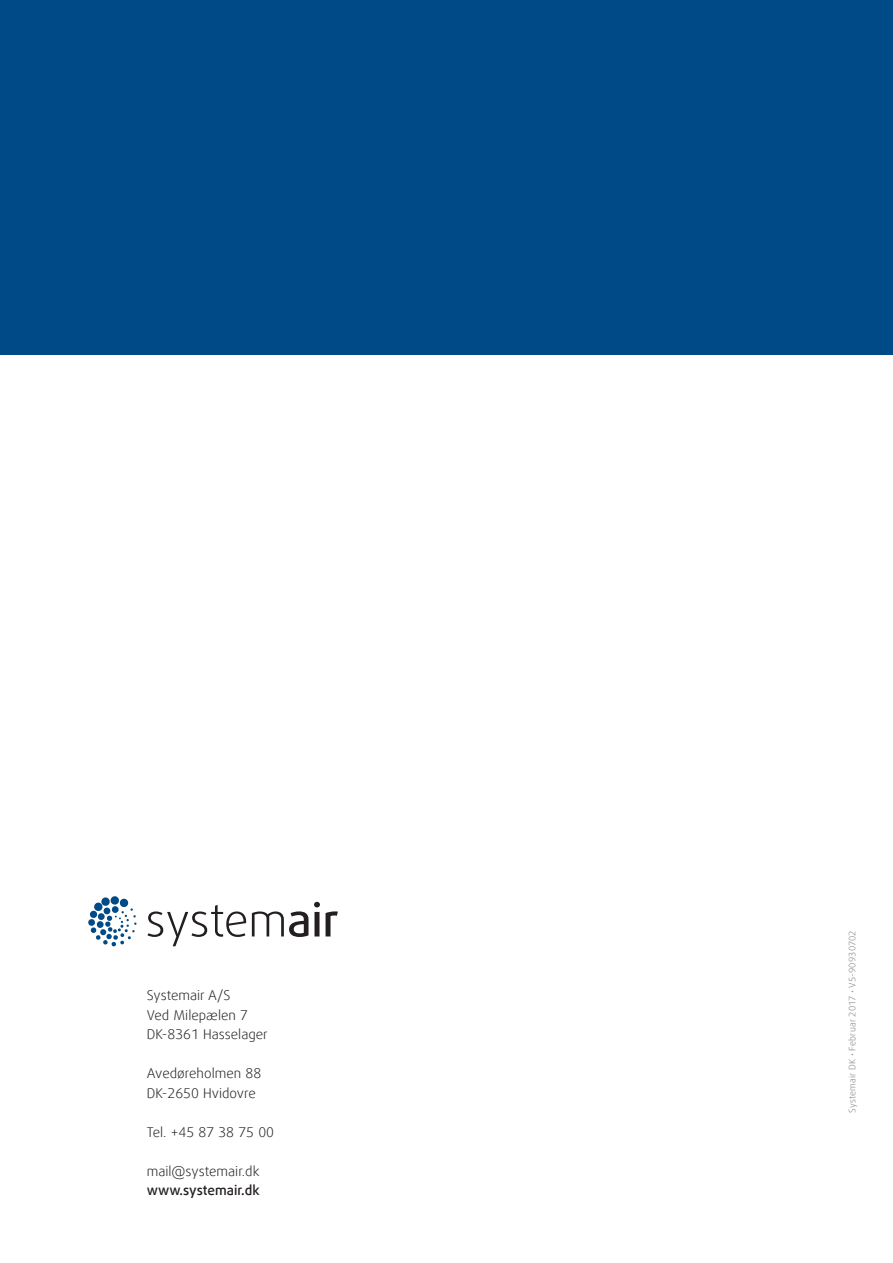
<style>
.page{position:relative;width:893px;height:1263px;background:#fff}
.page>*{position:absolute;margin:0;border:0;box-sizing:border-box;transform-origin:0 0}
.Brød{font:300 13.5px "Daxline Offc Pro";color:#231f20}
.Brød-2{font:500 13.5px "Daxline Offc Pro";color:#231f20}
.t1{font:300 9px "Daxline Offc Pro";letter-spacing:.025em;color:#808285}
</style>
<div class="page">
<svg style="left:147px;top:902px;width:191px;height:44px"></svg>
<svg style="left:88px;top:896px;width:49px;height:50px"></svg>
<div style="left:0;top:0;width:893px;height:354px;background:#004b87"></div>
<p class="Brød" style="left:147px;top:986px;width:85px">Systemair A/S</p>
<p class="Brød" style="left:147px;top:1006px;width:103px">Ved Milepælen 7</p>
<p class="Brød" style="left:147px;top:1025px;width:123px">DK-8361 Hasselager</p>
<p class="Brød" style="left:147px;top:1064px;width:116px">Avedøreholmen 88</p>
<p class="Brød" style="left:147px;top:1084px;width:111px">DK-2650 Hvidovre</p>
<p class="Brød" style="left:147px;top:1123px;width:129px">Tel. +45 87 38 75 00</p>
<p class="Brød" style="left:147px;top:1162px;width:114px">mail@systemair.dk</p>
<p class="Brød-2" style="left:147px;top:1181px;width:114px">www.systemair.dk</p>
<p class="t1" style="left:846px;top:1113px;width:184px;rotate:-90deg">Systemair DK • Februar 2017 • V5-90930702</p>
</div>
